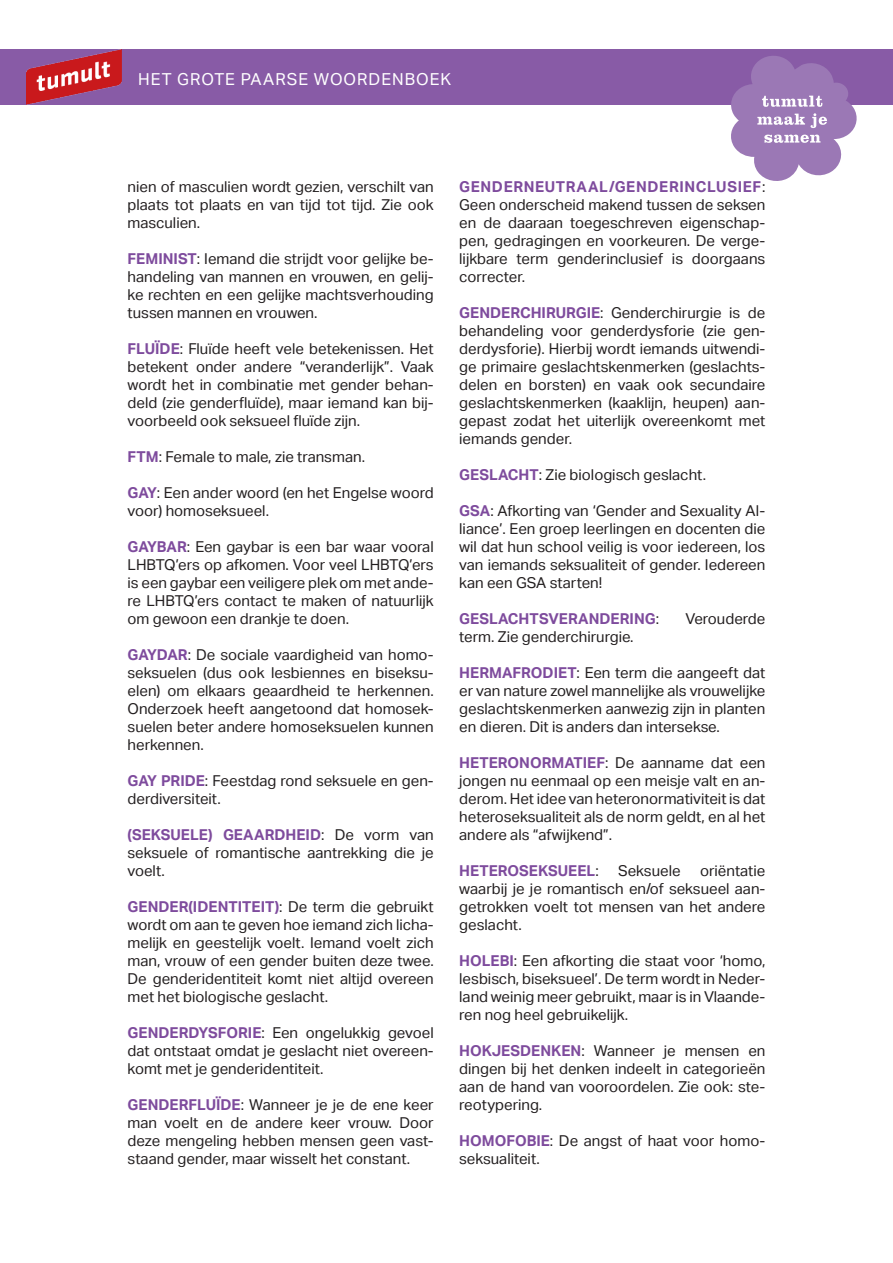
<style>
.page{position:relative;width:893px;height:1263px;background:#fff}
.page>*{position:absolute;margin:0;border:0;box-sizing:border-box;transform-origin:0 0}
.t1{font:16.5px "Aktiv Grotesk";letter-spacing:.06em;color:#fff}
.t2{font:15px/18px "Aktiv Grotesk";color:#231f20;text-align:justify}
.t3{font:700 15px "Aktiv Grotesk";color:#7e4b9d}
.s1{font-weight:700;color:#7e4b9d}
.s2{font-weight:400;color:#231f20}
</style>
<div class="page">
<div style="left:0;top:50px;width:893px;height:55px;background:#885ba6"></div>
<svg style="left:731px;top:56px;width:126px;height:125px"></svg>
<img style="left:27px;top:50px;width:94px;height:55px">
<p class="t1" style="left:138px;top:69px;width:315px">HET GROTE PAARSE WOORDENBOEK</p>
<p class="t2" style="left:128px;top:178px;width:308px">nien of masculien wordt gezien, verschilt van plaats tot plaats en van tijd tot tijd. Zie ook masculien.</p>
<p class="t2" style="left:128px;top:250px;width:308px"><span class="s1">FEMINIST</span>: Iemand die strijdt voor gelijke be&shy;handeling van mannen en vrouwen, en gelij&shy;ke rechten en een gelijke machtsverhouding tussen mannen en vrouwen.</p>
<p class="t2" style="left:128px;top:340px;width:308px"><span class="s1">FLUÏDE</span>: Fluïde heeft vele betekenissen. Het betekent onder andere “veranderlijk”. Vaak wordt het in combinatie met gender behan&shy;deld (zie genderfluïde), maar iemand kan bij&shy;voorbeeld ook seksueel fluïde zijn.</p>
<p class="t2" style="left:128px;top:448px;width:239px"><span class="s1">FTM</span>: Female to male, zie transman.</p>
<p class="t2" style="left:128px;top:484px;width:308px"><span class="s1">GAY</span>: Een ander woord (en het Engelse woord voor) homoseksueel.</p>
<p class="t2" style="left:128px;top:538px;width:308px"><span class="s1">GAYBAR</span>: Een gaybar is een bar waar vooral LHBTQ’ers op afkomen. Voor veel LHBTQ’ers is een gaybar een veiligere plek om met ande&shy;re LHBTQ’ers contact te maken of natuurlijk om gewoon een drankje te doen.</p>
<p class="t2" style="left:128px;top:646px;width:308px"><span class="s1">GAYDAR</span>: De sociale vaardigheid van homo&shy;seksuelen (dus ook lesbiennes en biseksu&shy;elen) om elkaars geaardheid te herkennen.<br>Onderzoek heeft aangetoond dat homosek&shy;suelen beter andere homoseksuelen kunnen herkennen.</p>
<p class="t2" style="left:128px;top:772px;width:308px"><span class="s1">GAY PRIDE</span>: Feestdag rond seksuele en gen&shy;derdiversiteit.</p>
<p class="t2" style="left:128px;top:826px;width:308px"><span class="s1">(SEKSUELE) GEAARDHEID</span>: De vorm van seksuele of romantische aantrekking die je voelt.</p>
<p class="t2" style="left:128px;top:898px;width:308px"><span class="s1">GENDER(IDENTITEIT)</span>: De term die gebruikt wordt om aan te geven hoe iemand zich licha&shy;melijk en geestelijk voelt. Iemand voelt zich man, vrouw of een gender buiten deze twee.<br>De genderidentiteit komt niet altijd overeen met het biologische geslacht.</p>
<p class="t2" style="left:128px;top:1024px;width:308px"><span class="s1">GENDERDYSFORIE</span>: Een ongelukkig gevoel dat ontstaat omdat je geslacht niet overeen&shy;komt met je genderidentiteit.</p>
<p class="t2" style="left:128px;top:1096px;width:308px"><span class="s1">GENDERFLUÏDE</span>: Wanneer je je de ene keer man voelt en de andere keer vrouw. Door deze mengeling hebben mensen geen vast&shy;staand gender, maar wisselt het constant.</p>
<p class="t2" style="left:459px;top:178px;width:308px"><span class="s1">GENDERNEUTRAAL/GENDERINCLUSIEF</span>:<br>Geen onderscheid makend tussen de seksen en de daaraan toegeschreven eigenschap&shy;pen, gedragingen en voorkeuren. De verge&shy;lijkbare term genderinclusief is doorgaans correcter.</p>
<p class="t2" style="left:459px;top:304px;width:308px"><span class="s1">GENDERCHIRURGIE</span>: Genderchirurgie is de behandeling voor genderdysforie (zie gen&shy;derdysforie). Hierbij wordt iemands uitwendi&shy;ge primaire geslachtskenmerken (geslachts&shy;delen en borsten) en vaak ook secundaire geslachtskenmerken (kaaklijn, heupen) aan&shy;gepast zodat het uiterlijk overeenkomt met iemands gender.</p>
<p class="t2" style="left:459px;top:466px;width:248px"><span class="s1">GESLACHT</span>: Zie biologisch geslacht.</p>
<p class="t2" style="left:459px;top:502px;width:308px"><span class="s1">GSA</span>: Afkorting van ‘Gender and Sexuality Al&shy;liance’. Een groep leerlingen en docenten die wil dat hun school veilig is voor iedereen, los van iemands seksualiteit of gender. Iedereen kan een GSA starten!</p>
<p class="t3" style="left:459px;top:610px;width:201px">GESLACHTSVERANDERING<span class="s2">:</span></p>
<p class="t2" style="left:686px;top:610px;width:81px">Verouderde</p>
<p class="t2" style="left:459px;top:628px;width:176px">term. Zie genderchirurgie.</p>
<p class="t2" style="left:459px;top:664px;width:308px"><span class="s1">HERMAFRODIET</span>: Een term die aangeeft dat er van nature zowel mannelijke als vrouwelijke geslachtskenmerken aanwezig zijn in planten en dieren. Dit is anders dan intersekse.</p>
<p class="t2" style="left:459px;top:754px;width:308px"><span class="s1">HETERONORMATIEF</span>: De aanname dat een jongen nu eenmaal op een meisje valt en an&shy;derom. Het idee van heteronormativiteit is dat heteroseksualiteit als de norm geldt, en al het andere als “afwijkend”.</p>
<p class="t3" style="left:459px;top:862px;width:141px">HETEROSEKSUEEL<span class="s2">:</span></p>
<p class="t2" style="left:618px;top:862px;width:64px">Seksuele</p>
<p class="t2" style="left:459px;top:862px;width:308px;text-indent:241px">oriëntatie waarbij je je romantisch en/of seksueel aan&shy;getrokken voelt tot mensen van het andere geslacht.</p>
<p class="t2" style="left:459px;top:952px;width:308px"><span class="s1">HOLEBI</span>: Een afkorting die staat voor ‘homo, lesbisch, biseksueel’. De term wordt in Neder&shy;land weinig meer gebruikt, maar is in Vlaande&shy;ren nog heel gebruikelijk.</p>
<p class="t2" style="left:459px;top:1042px;width:308px"><span class="s1">HOKJESDENKEN</span>: Wanneer je mensen en dingen bij het denken indeelt in categorieën aan de hand van vooroordelen. Zie ook: ste&shy;reotypering.</p>
<p class="t2" style="left:459px;top:1132px;width:308px"><span class="s1">HOMOFOBIE</span>: De angst of haat voor homo&shy;seksualiteit.</p>
</div>
